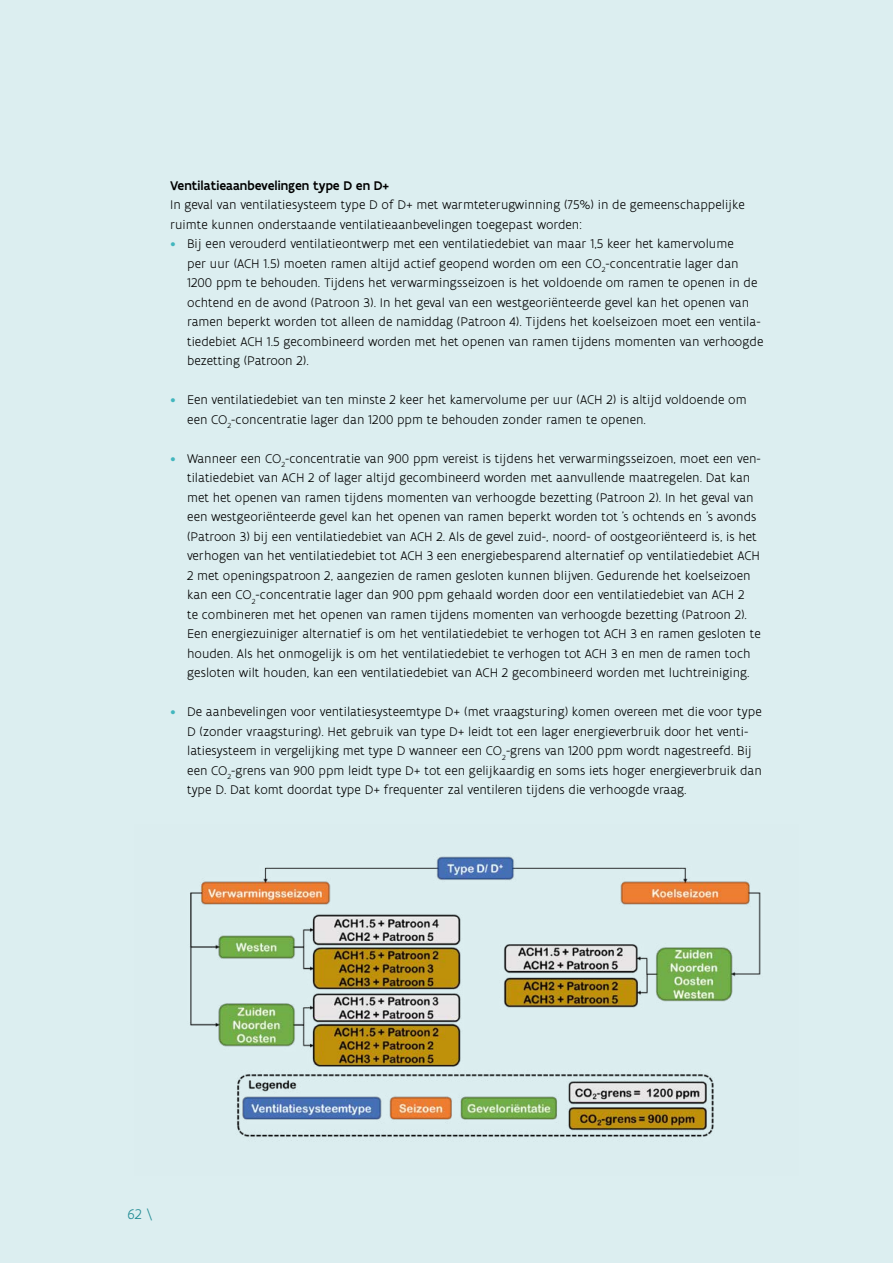
<style>
.page{position:relative;width:893px;height:1263px;background:#dceef0}
.page>*{position:absolute;margin:0;border:0;box-sizing:border-box;transform-origin:0 0}
.t1{font:300 15px "Flanders Art Sans";color:#25949d}
.t2{font:300 13.5px/19.5px "Flanders Art Sans";color:#000}
.t3{font:500 13.5px "Flanders Art Sans";color:#000}
.s1{font-size:15px;color:#42b6be}
</style>
<div class="page">
<img style="left:190px;top:856px;width:571px;height:285px">
<p class="t3" style="left:170px;top:177px;width:221px">Ventilatieaanbevelingen type D en D+</p>
<p class="t2" style="left:170px;top:195px;width:576px">In geval van ventilatiesysteem type D of D+ met warmteterugwinning (75%) in de gemeenschappelijke ruimte kunnen onderstaande ventilatieaanbevelingen toegepast worden:</p>
<p class="t2" style="left:187px;top:234px;width:578px;text-indent:-17px"><span class="s1">•</span> Bij een verouderd ventilatieontwerp met een ventilatiedebiet van maar 1,5 keer het kamervolume<br>per uur (ACH 1.5) moeten ramen altijd actief geopend worden om een CO<sub>2</sub>-concentratie lager dan 1200 ppm te behouden. Tijdens het verwarmingsseizoen is het voldoende om ramen te openen in de ochtend en de avond (Patroon 3). In het geval van een westgeoriënteerde gevel kan het openen van ramen beperkt worden tot alleen de namiddag (Patroon 4). Tijdens het koelseizoen moet een ventila&shy;tiedebiet ACH 1.5 gecombineerd worden met het openen van ramen tijdens momenten van verhoogde bezetting (Patroon 2).</p>
<p class="t2" style="left:187px;top:390px;width:561px;text-indent:-17px"><span class="s1">•</span> Een ventilatiedebiet van ten minste 2 keer het kamervolume per uur (ACH 2) is altijd voldoende om een CO<sub>2</sub>-concentratie lager dan 1200 ppm te behouden zonder ramen te openen.</p>
<p class="t2" style="left:187px;top:448px;width:575px;text-indent:-17px"><span class="s1">•</span> Wanneer een CO<sub>2</sub>-concentratie van 900 ppm vereist is tijdens het verwarmingsseizoen, moet een ven&shy;tilatiedebiet van ACH 2 of lager altijd gecombineerd worden met aanvullende maatregelen. Dat kan met het openen van ramen tijdens momenten van verhoogde bezetting (Patroon 2). In het geval van een westgeoriënteerde gevel kan het openen van ramen beperkt worden tot ’s ochtends en ’s avonds (Patroon 3) bij een ventilatiedebiet van ACH 2. Als de gevel zuid-, noord- of oostgeoriënteerd is, is het verhogen van het ventilatiedebiet tot ACH 3 een energiebesparend alternatief op ventilatiedebiet ACH 2 met openingspatroon 2, aangezien de ramen gesloten kunnen blijven. Gedurende het koelseizoen kan een CO<sub>2</sub>-concentratie lager dan 900 ppm gehaald worden door een ventilatiedebiet van ACH 2<br>te combineren met het openen van ramen tijdens momenten van verhoogde bezetting (Patroon 2).<br>Een energiezuiniger alternatief is om het ventilatiedebiet te verhogen tot ACH 3 en ramen gesloten te houden. Als het onmogelijk is om het ventilatiedebiet te verhogen tot ACH 3 en men de ramen toch gesloten wilt houden, kan een ventilatiedebiet van ACH 2 gecombineerd worden met luchtreiniging.</p>
<p class="t2" style="left:187px;top:702px;width:576px;text-indent:-17px"><span class="s1">•</span> De aanbevelingen voor ventilatiesysteemtype D+ (met vraagsturing) komen overeen met die voor type D (zonder vraagsturing). Het gebruik van type D+ leidt tot een lager energieverbruik door het venti&shy;latiesysteem in vergelijking met type D wanneer een CO<sub>2</sub>-grens van 1200 ppm wordt nagestreefd. Bij een CO<sub>2</sub>-grens van 900 ppm leidt type D+ tot een gelijkaardig en soms iets hoger energieverbruik dan type D. Dat komt doordat type D+ frequenter zal ventileren tijdens die verhoogde vraag.</p>
<p class="t1" style="left:128px;top:1205px;width:27px">62 \</p>
</div>
